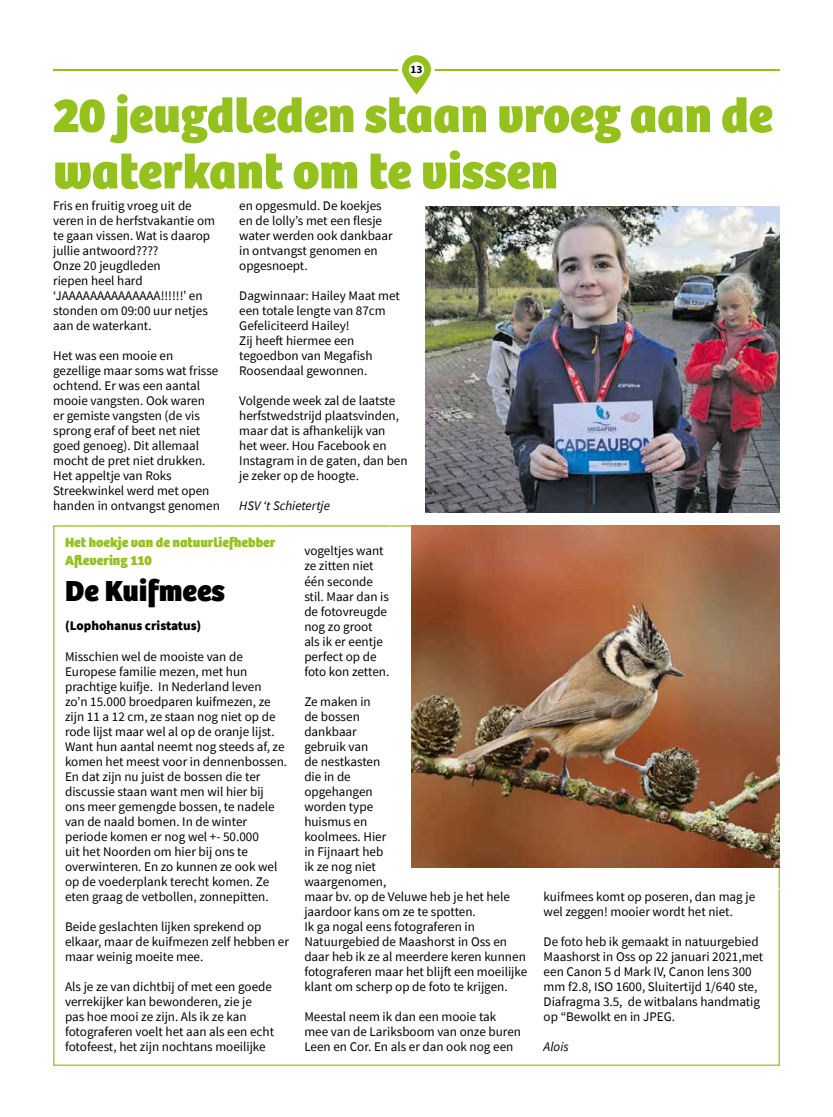
<style>
.page{position:relative;width:833px;height:1117px;background:#fff}
.page>*{position:absolute;margin:0;border:0;box-sizing:border-box;transform-origin:0 0}
.t1{font:800 50px/56.2px "Bree";color:#95c11f}
.t2{font:800 30px "Bree";color:#000}
.t3{font:800 13.75px/18px "Bree";color:#95c11f}
.t4{font:13.12px/15px "Source Sans Pro";color:#000}
.t5{font:italic 13.12px "Source Sans Pro";color:#000}
.t6{font:900 13.12px "Source Sans Pro";color:#000}
.t7{font:700 11.25px "Source Sans Pro";color:#000}
</style>
<div class="page">
<hr style="left:53px;top:69px;width:727px;height:2px;background:#95c11f">
<svg style="left:398px;top:55px;width:37px;height:40px"></svg>
<div style="left:409px;top:62px;width:15px;height:15px;background:#fff;border-radius:50%"></div>
<img style="left:425px;top:207px;width:355px;height:305px">
<img style="left:411px;top:525px;width:369px;height:342px">
<svg style="left:391px;top:525px;width:20px;height:1px"></svg>
<hr style="left:778px;top:867px;width:2px;height:21px;background:#95c11f">
<p class="t7" style="left:410px;top:62px;width:13px">13</p>
<h1 class="t1" style="left:53px;top:88px;width:721px">20 jeugdleden staan vroeg aan de waterkant om te vissen</h1>
<p class="t4" style="left:53px;top:198px;width:163px">Fris en fruitig vroeg uit de veren in de herfstvakantie om te gaan vissen. Wat is daarop jullie antwoord????<br>Onze 20 jeugdleden<br>riepen heel hard ‘JAAAAAAAAAAAAAA!!!!!!’ en stonden om 09:00 uur netjes aan de waterkant.</p>
<p class="t4" style="left:53px;top:348px;width:168px">Het was een mooie en gezellige maar soms wat frisse ochtend. Er was een aantal mooie vangsten. Ook waren<br>er gemiste vangsten (de vis sprong eraf of beet net niet goed genoeg). Dit allemaal mocht de pret niet drukken.<br>Het appeltje van Roks<br>Streekwinkel werd met open handen in ontvangst genomen</p>
<p class="t4" style="left:239px;top:198px;width:155px">en opgesmuld. De koekjes en de lolly’s met een flesje water werden ook dankbaar in ontvangst genomen en opgesnoept.</p>
<p class="t4" style="left:239px;top:288px;width:162px">Dagwinnaar: Hailey Maat met een totale lengte van 87cm<br>Gefeliciteerd Hailey!<br>Zij heeft hiermee een tegoedbon van Megafish<br>Roosendaal gewonnen.</p>
<p class="t4" style="left:239px;top:393px;width:170px">Volgende week zal de laatste herfstwedstrijd plaatsvinden, maar dat is afhankelijk van<br>het weer. Hou Facebook en<br>Instagram in de gaten, dan ben je zeker op de hoogte.</p>
<p class="t5" style="left:239px;top:497px;width:92px">HSV ‘t Schietertje</p>
<p class="t3" style="left:65px;top:533px;width:212px">Het hoekje van de natuurliefhebber<br>Aflevering 110</p>
<h2 class="t2" style="left:65px;top:572px;width:161px">De Kuifmees</h2>
<p class="t6" style="left:65px;top:617px;width:138px">(Lophohanus cristatus)</p>
<p class="t4" style="left:65px;top:648px;width:224px">Misschien wel de mooiste van de Europese familie mezen, met hun prachtige kuifje. In Nederland leven zo’n 15.000 broedparen kuifmezen, ze zijn 11 a 12 cm, ze staan nog niet op de rode lijst maar wel al op de oranje lijst.<br>Want hun aantal neemt nog steeds af, ze komen het meest voor in dennenbossen.<br>En dat zijn nu juist de bossen die ter discussie staan want men wil hier bij<br>ons meer gemengde bossen, te nadele van de naald bomen. In de winter periode komen er nog wel +- 50.000<br>uit het Noorden om hier bij ons te overwinteren. En zo kunnen ze ook wel op de voederplank terecht komen. Ze eten graag de vetbollen, zonnepitten.</p>
<p class="t4" style="left:65px;top:918px;width:225px">Beide geslachten lijken sprekend op elkaar, maar de kuifmezen zelf hebben er maar weinig moeite mee.</p>
<p class="t4" style="left:65px;top:978px;width:211px">Als je ze van dichtbij of met een goede verrekijker kan bewonderen, zie je pas hoe mooi ze zijn. Als ik ze kan fotograferen voelt het aan als een echt fotofeest, het zijn nochtans moeilijke</p>
<p class="t4" style="left:304px;top:543px;width:86px">vogeltjes want ze zitten niet één seconde stil. Maar dan is de fotovreugde nog zo groot als ik er eentje perfect op de foto kon zetten.</p>
<p class="t4" style="left:304px;top:693px;width:224px">Ze maken in<br>de bossen<br>dankbaar<br>gebruik van<br>de nestkasten<br>die in de<br>opgehangen<br>worden type<br>huismus en<br>koolmees. Hier<br>in Fijnaart heb<br>ik ze nog niet<br>waargenomen,<br>maar bv. op de Veluwe heb je het hele jaardoor kans om ze te spotten.<br>Ik ga nogal eens fotograferen in<br>Natuurgebied de Maashorst in Oss en daar heb ik ze al meerdere keren kunnen fotograferen maar het blijft een moeilijke klant om scherp op de foto te krijgen.</p>
<p class="t4" style="left:304px;top:1008px;width:218px">Meestal neem ik dan een mooie tak mee van de Lariksboom van onze buren<br>Leen en Cor. En als er dan ook nog een</p>
<p class="t4" style="left:543px;top:888px;width:213px">kuifmees komt op poseren, dan mag je wel zeggen! mooier wordt het niet.</p>
<p class="t4" style="left:543px;top:933px;width:221px">De foto heb ik gemaakt in natuurgebied Maashorst in Oss op 22 januari 2021,met een Canon 5 d Mark IV, Canon lens 300 mm f2.8, ISO 1600, Sluitertijd 1/640 ste, Diafragma 3.5, de witbalans handmatig op “Bewolkt en in JPEG.</p>
<p class="t5" style="left:543px;top:1037px;width:27px">Alois</p>
</div>
